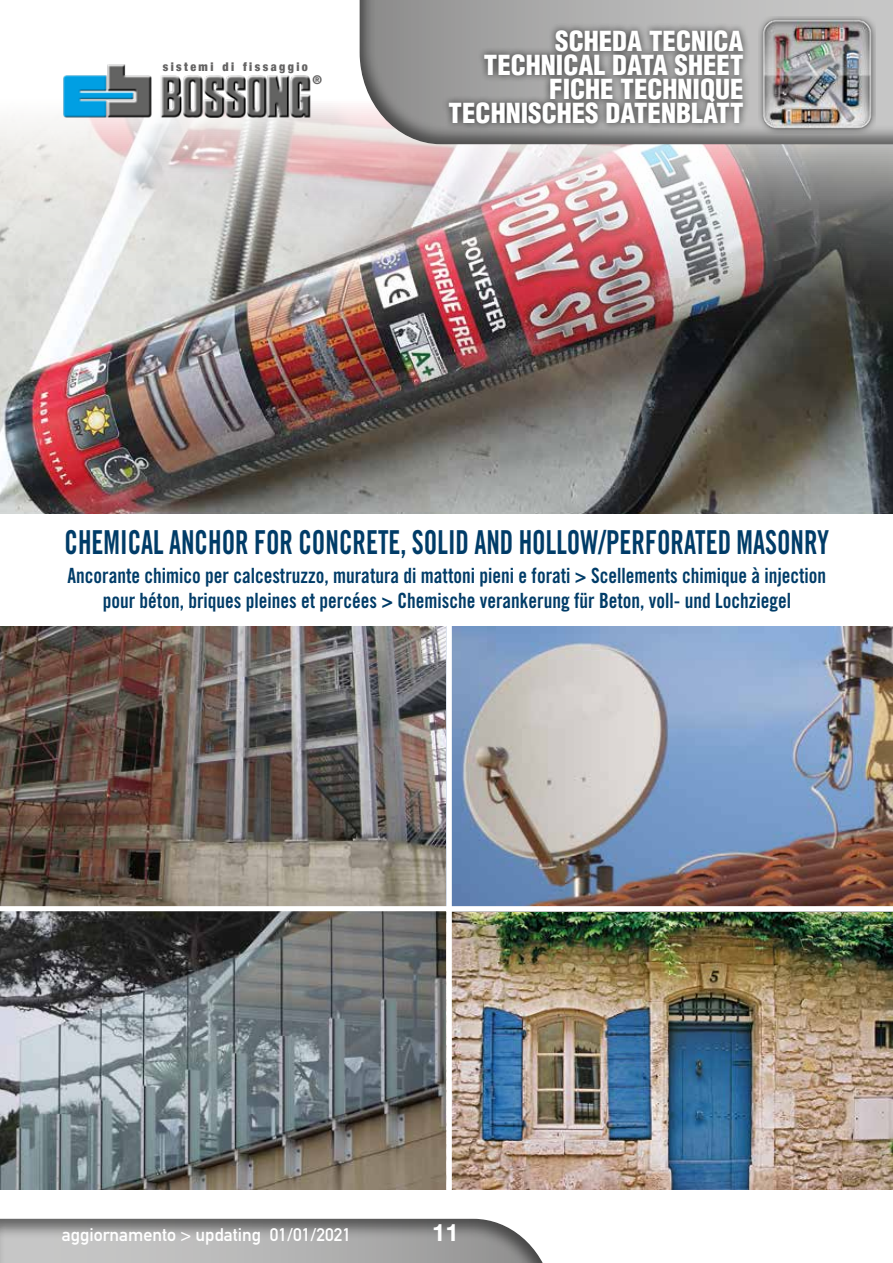
<style>
.page{position:relative;width:893px;height:1263px;background:#fff}
.page>*{position:absolute;margin:0;border:0;box-sizing:border-box;transform-origin:0 0}
.t1{font:33px "Trade Gothic Bold Cond Twenty";color:#003c68;scale:.82 1}
.t2{font:900 condensed 27px/24px "Helvetica LT Std";color:#fff;text-align:right}
.t3{font:700 24px "Helvetica Neue LT Std";color:#fff}
.t4{font:21px/25.2px "Trade Gothic Bold Cond Twenty";color:#003c68;text-align:center;scale:.93 1}
.t5{font:18px "DIN Mittelschrift";color:#fff}
.t6{font:900 condensed 12px "Helvetica Neue";letter-spacing:.2em;color:#646363}
</style>
<div class="page">
<img style="left:0;top:105px;width:893px;height:409px">
<div style="left:0;top:1218px;width:554px;height:45px;background:#000;opacity:.5"></div>
<div style="left:359px;top:0;width:534px;height:145px;background:#000;opacity:.5"></div>
<div style="left:442px;top:23px;width:309px;height:109px;background:#000;opacity:.75"></div>
<img style="left:61px;top:64px;width:251px;height:54px">
<img style="left:758px;top:16px;width:117px;height:117px">
<img style="left:0;top:911px;width:446px;height:278px">
<img style="left:0;top:627px;width:446px;height:279px">
<img style="left:452px;top:913px;width:441px;height:276px">
<img style="left:452px;top:627px;width:441px;height:279px">
<p class="t6" style="left:163px;top:56px;width:147px">sistemi di fissaggio</p>
<p class="t6" style="left:313px;top:69px;width:11px">®</p>
<p class="t2" style="left:449px;top:29px;width:296px">SCHEDA TECNICA<br>TECHNICAL DATA SHEET<br>FICHE TECHNIQUE<br>TECHNISCHES DATENBLATT</p>
<h1 class="t1" style="left:65px;top:522px;width:934px">CHEMICAL ANCHOR FOR CONCRETE, SOLID AND HOLLOW/PERFORATED MASONRY</h1>
<p class="t4" style="left:67px;top:563px;width:817px">Ancorante chimico per calcestruzzo, muratura di mattoni pieni e forati &gt; Scellements chimique à injection pour béton, briques pleines et percées &gt; Chemische verankerung für Beton, voll- und Lochziegel</p>
<p class="t5" style="left:62px;top:1224px;width:291px">aggiornamento &gt; updating 01/01/2021</p>
<p class="t3" style="left:432px;top:1217px;width:28px">11</p>
</div>
